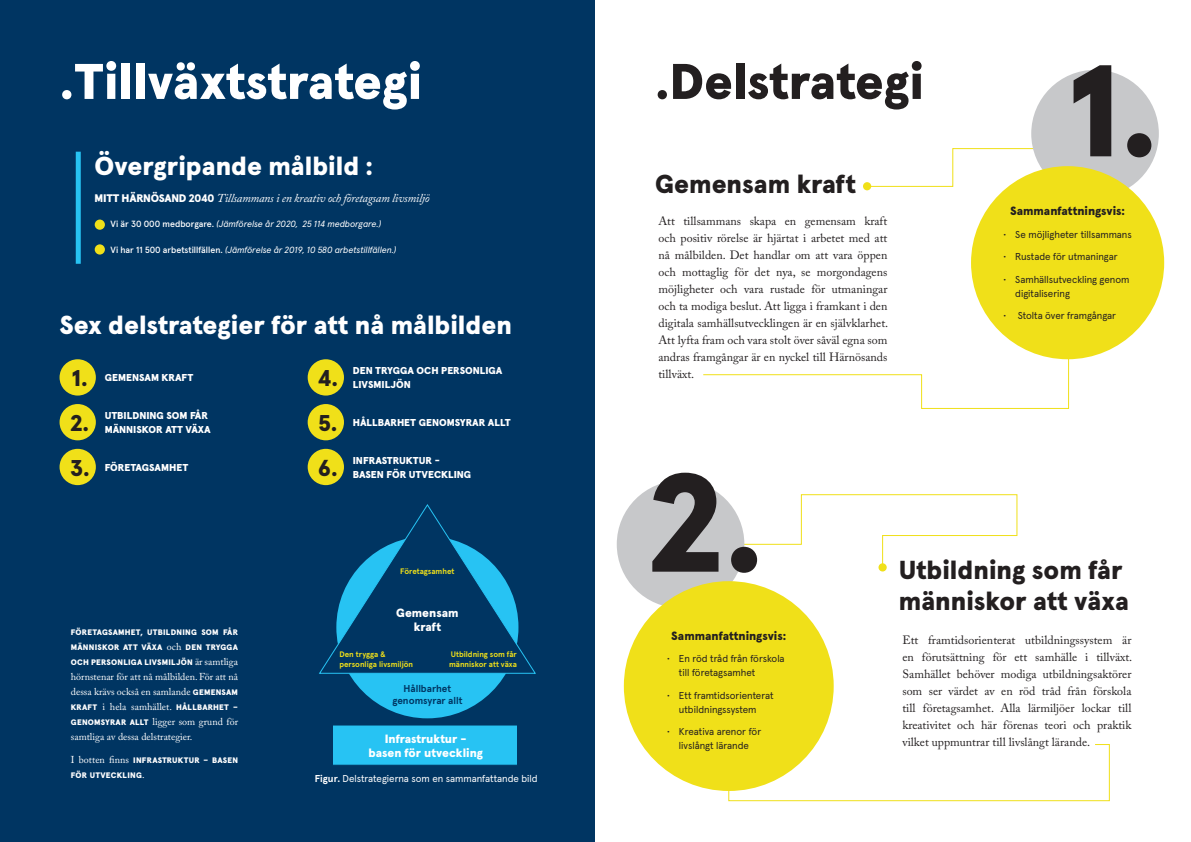
<style>
.page{position:relative;width:1191px;height:842px;background:#fff}
.page>*{position:absolute;margin:0;border:0;box-sizing:border-box;transform-origin:0 0}
.t1{font:900 139.8px "Apercu";color:#231f20}
.t2{font:900 130.1px "Apercu";color:#231f20}
.t3{font:900 50px "Apercu";color:#fff}
.t4{font:900 50px "Apercu";letter-spacing:-.005em;color:#231f20}
.t5{font:900 26px "Apercu";color:#fff}
.t6{font:900 26px/31.2px "Apercu";color:#231f20}
.t7{font:900 22.8px "Apercu";color:#231f20}
.t8{font:12px/17px "Adobe Caslon Pro";color:#231f20;text-align:justify}
.t9{font:italic 12px "Adobe Caslon Pro";letter-spacing:-.02em;color:#fff}
.t10{font:900 12px/14.4px "Apercu";color:#fff;text-align:center}
.t11{font:900 12px "Apercu";color:#231f20}
.t12{font:10px/14px "Apercu";color:#231f20}
.t13{font:900 10px "Apercu";color:#fff}
.t14{font:10px/15px "Adobe Caslon Pro";color:#fff}
.t15{font:10px "Apercu";color:#fff}
.t16{font:700 10px/12px "Apercu";color:#003562;text-align:center}
.t17{font:italic 9px "Apercu";letter-spacing:-.005em;color:#fff}
.t18{font:900 8px/15px "Apercu";letter-spacing:.03em;color:#fff;text-align:justify}
.t19{font:700 8px/9.6px "Apercu";color:#f0e019}
.s1{font-family:"Apercu";font-weight:900;font-style:normal;font-size:11px}
.s2{font-weight:500;font-style:normal}
.s3{font-family:"Adobe Caslon Pro";font-weight:400;font-size:10px}
.s4{font-family:"Apercu";font-weight:900;font-size:8px}
.s5{font-weight:700}
</style>
<div class="page">
<div style="left:0;top:0;width:595px;height:842px;background:#003562"></div>
<svg style="left:738px;top:494px;width:280px;height:74px"></svg>
<svg style="left:869px;top:148px;width:173px;height:39px"></svg>
<div style="left:863px;top:182px;width:8px;height:8px;background:#f0e019;border-radius:50%"></div>
<div style="left:1031px;top:70px;width:127px;height:127px;background:#c7c8ca;border-radius:50%"></div>
<div style="left:617px;top:480px;width:127px;height:128px;background:#c7c8ca;border-radius:50%"></div>
<div style="left:971px;top:166px;width:193px;height:193px;background:#f0e019;border-radius:50%"></div>
<div style="left:624px;top:581px;width:209px;height:210px;background:#f0e019;border-radius:50%"></div>
<div style="left:95px;top:220px;width:10px;height:10px;background:#f0e019;border-radius:50%"></div>
<div style="left:95px;top:244px;width:10px;height:11px;background:#f0e019;border-radius:50%"></div>
<div style="left:60px;top:359px;width:36px;height:37px;background:#f0e019;border-radius:50%"></div>
<div style="left:60px;top:404px;width:36px;height:36px;background:#f0e019;border-radius:50%"></div>
<div style="left:60px;top:449px;width:36px;height:36px;background:#f0e019;border-radius:50%"></div>
<div style="left:308px;top:359px;width:36px;height:37px;background:#f0e019;border-radius:50%"></div>
<div style="left:308px;top:404px;width:36px;height:36px;background:#f0e019;border-radius:50%"></div>
<div style="left:308px;top:449px;width:36px;height:36px;background:#f0e019;border-radius:50%"></div>
<div style="left:336px;top:536px;width:182px;height:182px;background:#27c3f3;border-radius:50%"></div>
<svg style="left:319px;top:504px;width:217px;height:170px"></svg>
<div style="left:332px;top:724px;width:186px;height:42px;background:#27c3f3;border:1px solid #003562"></div>
<div style="left:878px;top:563px;width:8px;height:8px;background:#f0e019;border-radius:50%"></div>
<svg style="left:703px;top:348px;width:366px;height:61px"></svg>
<svg style="left:728px;top:743px;width:382px;height:59px"></svg>
<div style="left:76px;top:152px;width:5px;height:112px;background:#27c3f3"></div>
<h3 class="t3" style="left:60px;top:42px;width:364px">.Tillväxtstrategi</h3>
<h3 class="t5" style="left:95px;top:146px;width:280px">Övergripande målbild :</h3>
<p class="t9" style="left:95px;top:191px;width:336px"><span class="s1">MITT HÄRNÖSAND 2040</span> Tillsammans i en kreativ och företagsam livsmiljö</p>
<p class="t17" style="left:111px;top:217px;width:272px"><span class="s2">Vi är 30 000 medborgare.</span> (Jämförelse år 2020, 25 114 medborgare.)</p>
<p class="t17" style="left:111px;top:243px;width:287px"><span class="s2">Vi har 11 500 arbetstillfällen.</span> (Jämförelse år 2019, 10 580 arbetstillfällen.)</p>
<h3 class="t5" style="left:60px;top:304px;width:454px">Sex delstrategier för att nå målbilden</h3>
<p class="t13" style="left:105px;top:370px;width:90px">GEMENSAM KRAFT</p>
<p class="t13" style="left:353px;top:363px;width:151px">DEN TRYGGA OCH PERSONLIGA</p>
<h3 class="t7" style="left:72px;top:360px;width:17px">1.</h3>
<h3 class="t7" style="left:318px;top:360px;width:22px">4.</h3>
<p class="t13" style="left:353px;top:377px;width:59px">LIVSMILJÖN</p>
<h3 class="t7" style="left:318px;top:405px;width:21px">5.</h3>
<p class="t13" style="left:353px;top:415px;width:159px">HÅLLBARHET GENOMSYRAR ALLT</p>
<p class="t13" style="left:353px;top:452px;width:88px">INFRASTRUKTUR -</p>
<p class="t13" style="left:105px;top:408px;width:105px">UTBILDNING SOM FÅR</p>
<h3 class="t7" style="left:70px;top:405px;width:20px">2.</h3>
<p class="t13" style="left:105px;top:422px;width:108px">MÄNNISKOR ATT VÄXA</p>
<h3 class="t7" style="left:70px;top:450px;width:21px">3.</h3>
<p class="t13" style="left:105px;top:459px;width:85px">FÖRETAGSAMHET</p>
<h3 class="t7" style="left:318px;top:450px;width:21px">6.</h3>
<p class="t13" style="left:353px;top:466px;width:120px">BASEN FÖR UTVECKLING</p>
<p class="t18" style="left:71px;top:624px;width:169px">FÖRETAGSAMHET, UTBILDNING SOM FÅR MÄNNISKOR ATT VÄXA <span class="s3">och</span> DEN TRYGGA OCH PERSONLIGA LIVSMILJÖN <span class="s3">är samtliga</span></p>
<p class="t14" style="left:71px;top:669px;width:169px">hörnstenar för att nå målbilden. För att nå dessa krävs också en samlande <span class="s4">GEMENSAM</span></p>
<p class="t18" style="left:71px;top:699px;width:169px">KRAFT <span class="s3">i hela samhället.</span> HÅLLBARHET –</p>
<p class="t14" style="left:71px;top:714px;width:169px"><span class="s4">GENOMSYRAR ALLT</span> ligger som grund för samtliga av dessa delstrategier.</p>
<p class="t18" style="left:71px;top:752px;width:169px"><span class="s3">I botten finns</span> INFRASTRUKTUR – BASEN<br>FÖR UTVECKLING<span class="s3">.</span></p>
<p class="t19" style="left:400px;top:565px;width:56px">Företagsamhet</p>
<p class="t10" style="left:396px;top:604px;width:64px">Gemensam kraft</p>
<p class="t19" style="left:339px;top:649px;width:75px">Den trygga &amp; personliga livsmiljön</p>
<p class="t19" style="left:449px;top:649px;width:69px">Utbildning som får människor att växa</p>
<p class="t16" style="left:392px;top:681px;width:72px">Hållbarhet genomsyrar allt</p>
<p class="t10" style="left:368px;top:730px;width:116px">Infrastruktur - basen för utveckling</p>
<p class="t15" style="left:315px;top:771px;width:224px"><span class="s5">Figur.</span> Delstrategierna som en sammanfattande bild</p>
<h3 class="t4" style="left:655px;top:42px;width:270px">.Delstrategi</h3>
<h3 class="t6" style="left:655px;top:167px;width:202px">Gemensam kraft</h3>
<p class="t8" style="left:658px;top:212px;width:231px">Att tillsammans skapa en gemensam kraft och positiv rörelse är hjärtat i arbetet med att nå målbilden. Det handlar om att vara öppen och mottaglig för det nya, se morgondagens möjligheter och vara rustade för utmaningar och ta modiga beslut. Att ligga i framkant i den digitala samhällsutvecklingen är en självklarhet.<br>Att lyfta fram och vara stolt över såväl egna som andras framgångar är en nyckel till Härnösands tillväxt.</p>
<h2 class="t2" style="left:1067px;top:8px;width:92px">1.</h2>
<p class="t11" style="left:1010px;top:202px;width:116px">Sammanfattningsvis:</p>
<p class="t12" style="left:1003px;top:226px;width:130px">• Se möjligheter tillsammans</p>
<p class="t12" style="left:1003px;top:249px;width:116px">• Rustade för utmaningar</p>
<p class="t12" style="left:1015px;top:271px;width:116px;text-indent:-12px">• Samhällsutveckling genom digitalisering</p>
<p class="t12" style="left:1003px;top:308px;width:114px">• Stolta över framgångar</p>
<h1 class="t1" style="left:649px;top:412px;width:117px">2.</h1>
<p class="t11" style="left:671px;top:626px;width:116px">Sammanfattningsvis:</p>
<p class="t12" style="left:679px;top:651px;width:107px;text-indent:-12px">• En röd tråd från förskola till företagsamhet</p>
<p class="t12" style="left:667px;top:687px;width:108px;text-align:center">• Ett framtidsorienterat utbildningssystem</p>
<p class="t12" style="left:667px;top:724px;width:96px;text-align:center">• Kreativa arenor för livslångt lärande</p>
<h3 class="t6" style="left:899px;top:552px;width:232px">Utbildning som får människor att växa</h3>
<p class="t8" style="left:902px;top:632px;width:231px">Ett framtidsorienterat utbildningssystem är en förutsättning för ett samhälle i tillväxt.<br>Samhället behöver modiga utbildningsaktörer som ser värdet av en röd tråd från förskola till företagsamhet. Alla lärmiljöer lockar till kreativitet och här förenas teori och praktik vilket uppmuntrar till livslångt lärande.</p>
</div>
